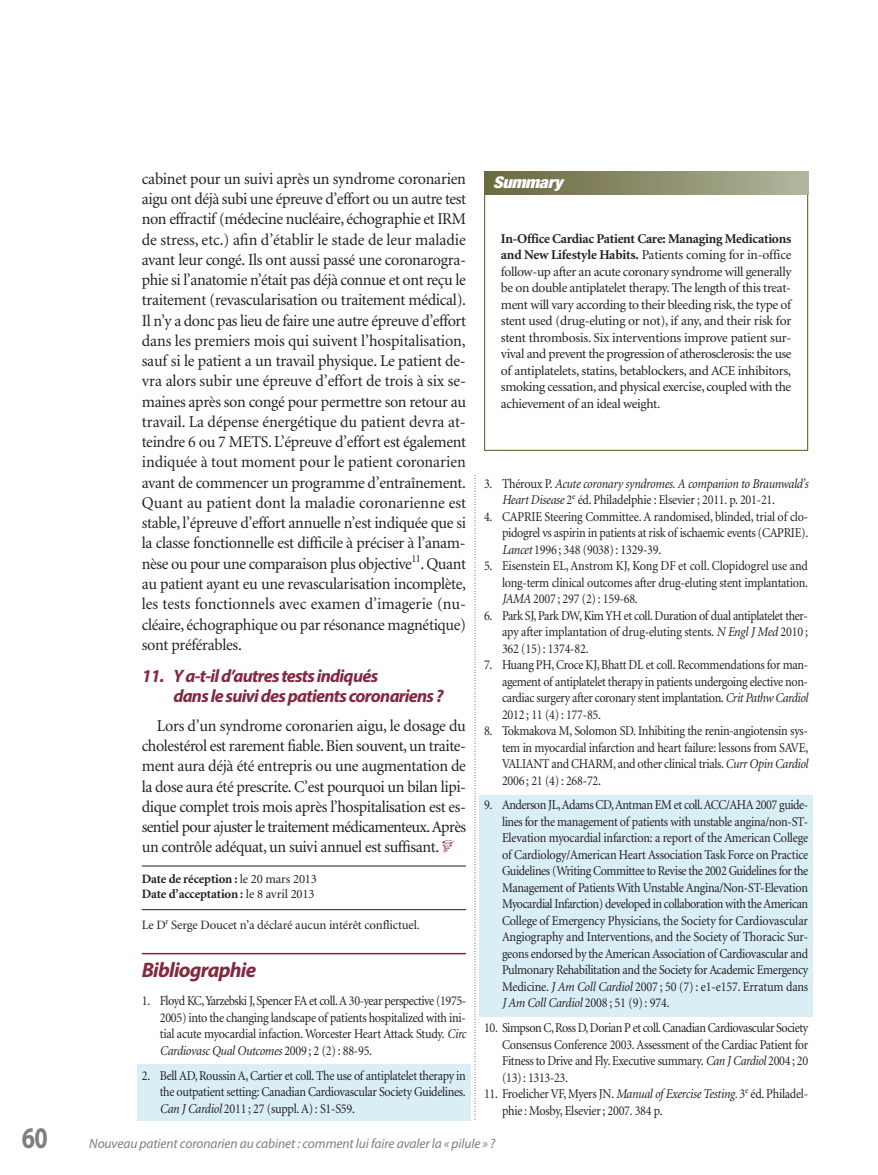
<style>
.page{position:relative;width:878px;height:1175px;background:#fff}
.page>*{position:absolute;margin:0;border:0;box-sizing:border-box;transform-origin:0 0}
.t1{font:700 30px "Myriad Pro";color:#7d7f81;scale:.8 1}
.t2{font:italic 700 21px "Myriad Pro";letter-spacing:-.035em;color:#82293f}
.t3{font:italic 700 18px/20.2px "Myriad Pro";letter-spacing:-.04em;color:#82293f}
.t4{font:16.5px/20.2px "Minion";letter-spacing:-.025em;color:#231f20;text-align:justify}
.t5{font:italic 900 condensed 16.2px "Helvetica Neue";letter-spacing:-.015em;color:#fff;scale:1.11 1}
.t6{font:13.5px/16.5px "Minion";letter-spacing:-.025em;color:#231f20;text-align:justify;scale:.9 1}
.t7{font:13.5px/16.5px "Minion";letter-spacing:-.025em;color:#231f20;text-align:justify}
.t8{font:italic 13.5px/16.5px "Minion";letter-spacing:-.02em;color:#231f20;scale:.9 1}
.t9{font:italic 13.5px "Myriad Pro";letter-spacing:-.01em;color:#7d7f81}
.t10{font:700 12.75px/15px "Minion";letter-spacing:-.01em;color:#231f20}
.t11{font:12.75px "Minion";letter-spacing:-.01em;color:#231f20}
.s1{font-weight:400}
.s2{font-style:italic}
.s3{font-weight:700}
.s4{font-style:normal}
</style>
<div class="page">
<div style="left:479px;top:795px;width:333px;height:221px;background:#daeef5"></div>
<div style="left:137px;top:1064px;width:333px;height:56px;background:#daeef5"></div>
<hr style="left:142px;top:865px;width:324px;height:1px;background:#231f20">
<hr style="left:142px;top:909px;width:324px;height:1px;background:#231f20">
<hr style="left:142px;top:952px;width:324px;height:2px;background:#82293f">
<svg style="left:474px;top:478px;width:1px;height:642px"></svg>
<div style="left:484px;top:172px;width:324px;height:22px;background:linear-gradient(to right,#69673b,#afb49b)"></div>
<p class="t4" style="left:142px;top:170px;width:326px">cabinet pour un suivi après un syndrome coronarien aigu ont déjà subi une épreuve d’effort ou un autre test non effractif (médecine nucléaire, échographie et IRM de stress, etc.) afin d’établir le stade de leur maladie avant leur congé. Ils ont aussi passé une coronarogra&shy;phie si l’anatomie n’était pas déjà connue et ont reçu le traitement (revascularisation ou traitement médical).<br>Il n’y a donc pas lieu de faire une autre épreuve d’effort dans les premiers mois qui suivent l’hospitalisation, sauf si le patient a un travail physique. Le patient de&shy;vra alors subir une épreuve d’effort de trois à six se&shy;maines après son congé pour permettre son retour au travail. La dépense énergétique du patient devra at&shy;teindre 6 ou 7 METS. L’épreuve d’effort est également indiquée à tout moment pour le patient coronarien avant de commencer un programme d’entraînement.<br>Quant au patient dont la maladie coronarienne est stable, l’épreuve d’effort annuelle n’est indiquée que si la classe fonctionnelle est difficile à préciser à l’anam&shy;nèse ou pour une comparaison plus objective<sup>11</sup>. Quant au patient ayant eu une revascularisation incomplète, les tests fonctionnels avec examen d’imagerie (nu&shy;cléaire, échographique ou par résonance magnétique) sont préférables.</p>
<h3 class="t3" style="left:173px;top:667px;width:272px;text-indent:-32px">11. Y a-t-il d’autres tests indiqués<br>dans le suivi des patients coronariens ?</h3>
<p class="t4" style="left:142px;top:716px;width:326px;text-indent:15px">Lors d’un syndrome coronarien aigu, le dosage du cholestérol est rarement fiable. Bien souvent, un traite&shy;ment aura déjà été entrepris ou une augmentation de la dose aura été prescrite. C’est pourquoi un bilan lipi&shy;dique complet trois mois après l’hospitalisation est es&shy;sentiel pour ajuster le traitement médicamenteux. Après un contrôle adéquat, un suivi annuel est suffisant.</p>
<p class="t10" style="left:142px;top:872px;width:177px">Date de réception : <span class="s1">le 20 mars 2013<br></span>Date d’acceptation : <span class="s1">le 8 avril 2013</span></p>
<p class="t11" style="left:142px;top:919px;width:280px">Le D<sup>r</sup> Serge Doucet n’a déclaré aucun intérêt conflictuel.</p>
<h2 class="t2" style="left:142px;top:962px;width:116px">Bibliographie</h2>
<p class="t6" style="left:160px;top:994px;width:342px;text-indent:-18px">1. Floyd KC, Yarzebski J, Spencer FA et coll. A 30-year perspective (1975- 2005) into the changing landscape of patients hospitalized with ini&shy;tial acute myocardial infaction. Worcester Heart Attack Study. <span class="s2">Circ Cardiovasc Qual Outcomes</span> 2009 ; 2 (2) : 88-95.</p>
<p class="t6" style="left:160px;top:1068px;width:341px;text-indent:-18px">2. Bell AD, Roussin A, Cartier et coll. The use of antiplatelet therapy in the outpatient setting: Canadian Cardiovascular Society Guidelines.<br><span class="s2">Can J Cardiol</span> 2011 ; 27 (suppl. A) : S1-S59.</p>
<p class="t5" style="left:493px;top:177px;width:64px">Summary</p>
<p class="t7" style="left:501px;top:231px;width:292px"><span class="s3">In-Office Cardiac Patient Care: Managing Medications and New Lifestyle Habits.</span> Patients coming for in-office follow-up after an acute coronary syndrome will generally be on double antiplatelet therapy. The length of this treat&shy;ment will vary according to their bleeding risk, the type of stent used (drug-eluting or not), if any, and their risk for stent thrombosis. Six interventions improve patient sur&shy;vival and prevent the progression of atherosclerosis: the use of antiplatelets, statins, betablockers, and ACE inhibitors, smoking cessation, and physical exercise, coupled with the achievement of an ideal weight.</p>
<p class="t8" style="left:502px;top:476px;width:342px;text-indent:-18px"><span class="s4">3. Théroux P.</span> Acute coronary syndromes. A companion to Braunwald’s<br>Heart Disease <span class="s4">2</span><sup>e</sup> <span class="s4">éd. Philadelphie : Elsevier ; 2011. p. 201-21.</span></p>
<p class="t6" style="left:502px;top:509px;width:342px;text-indent:-18px">4. CAPRIE Steering Committee. A randomised, blinded, trial of clo - pidogrel vs aspirin in patients at risk of ischaemic events (CAPRIE).<br><span class="s2">Lancet</span> 1996 ; 348 (9038) : 1329-39.</p>
<p class="t6" style="left:502px;top:558px;width:341px;text-indent:-18px">5. Eisenstein EL, Anstrom KJ, Kong DF et coll. Clopidogrel use and long-term clinical outcomes after drug-eluting stent implantation.<br><span class="s2">JAMA</span> 2007 ; 297 (2) : 159-68.</p>
<p class="t6" style="left:502px;top:608px;width:341px;text-indent:-18px">6. Park SJ, Park DW, Kim YH et coll. Duration of dual antiplatelet ther&shy;apy after implantation of drug-eluting stents. <span class="s2">N Engl J Med</span> 2010 ; 362 (15) : 1374-82.</p>
<p class="t6" style="left:502px;top:657px;width:342px;text-indent:-18px">7. Huang PH, Croce KJ, Bhatt DL et coll. Recommendations for man&shy;agement of antiplatelet therapy in patients undergoing elective non&shy;cardiac surgery after coronary stent implantation. <span class="s2">Crit Pathw Cardiol </span>2012 ; 11 (4) : 177-85.</p>
<p class="t6" style="left:502px;top:723px;width:342px;text-indent:-18px">8. Tokmakova M, Solomon SD. Inhibiting the renin-angiotensin sys&shy;tem in myocardial infarction and heart failure: lessons from SAVE, VALIANT and CHARM, and other clinical trials. <span class="s2">Curr Opin Cardiol </span>2006 ; 21 (4) : 268-72.</p>
<p class="t6" style="left:502px;top:798px;width:342px;text-indent:-18px">9. Anderson JL, Adams CD, Antman EM et coll. ACC/AHA 2007 guide - lines for the management of patients with unstable angina/non-ST-Elevation myocardial infarction: a report of the American College of Cardiology/American Heart Association Task Force on Practice Guide lines (Writing Committee to Revise the 2002 Guidelines for the Management of Patients With Unstable Angina/Non-ST-Elevation Myocardial Infarction) developed in collaboration with the American College of Emergency Physicians, the Society for Cardiovascular Angiography and Interventions, and the Society of Thoracic Sur - geons endorsed by the American Association of Cardio vascular and Pul monary Rehabilitation and the Society for Academic Emergency Medicine. <span class="s2">J Am Coll Cardiol</span> 2007 ; 50 (7) : e1-e157. Erra tum dans <span class="s2">J Am Coll Cardiol</span> 2008 ; 51 (9) : 974.</p>
<p class="t6" style="left:502px;top:1020px;width:342px;text-indent:-18px">10. Simpson C, Ross D, Dorian P et coll. Canadian Cardiovascular Society Consensus Conference 2003. Assessment of the Cardiac Patient for Fitness to Drive and Fly. Executive summary. <span class="s2">Can J Cardiol</span> 2004 ; 20 (13) : 1313-23.</p>
<p class="t6" style="left:502px;top:1086px;width:342px;text-indent:-18px">11. Froelicher VF, Myers JN. <span class="s2">Manual of Exercise Testing.</span> 3<sup>e</sup> éd. Phila del - phie : Mosby, Elsevier ; 2007. 384 p.</p>
<h1 class="t1" style="left:22px;top:1126px;width:34px">60</h1>
<p class="t9" style="left:89px;top:1138px;width:407px">Nouveau patient coronarien au cabinet : comment lui faire avaler la « pilule » ?</p>
</div>
